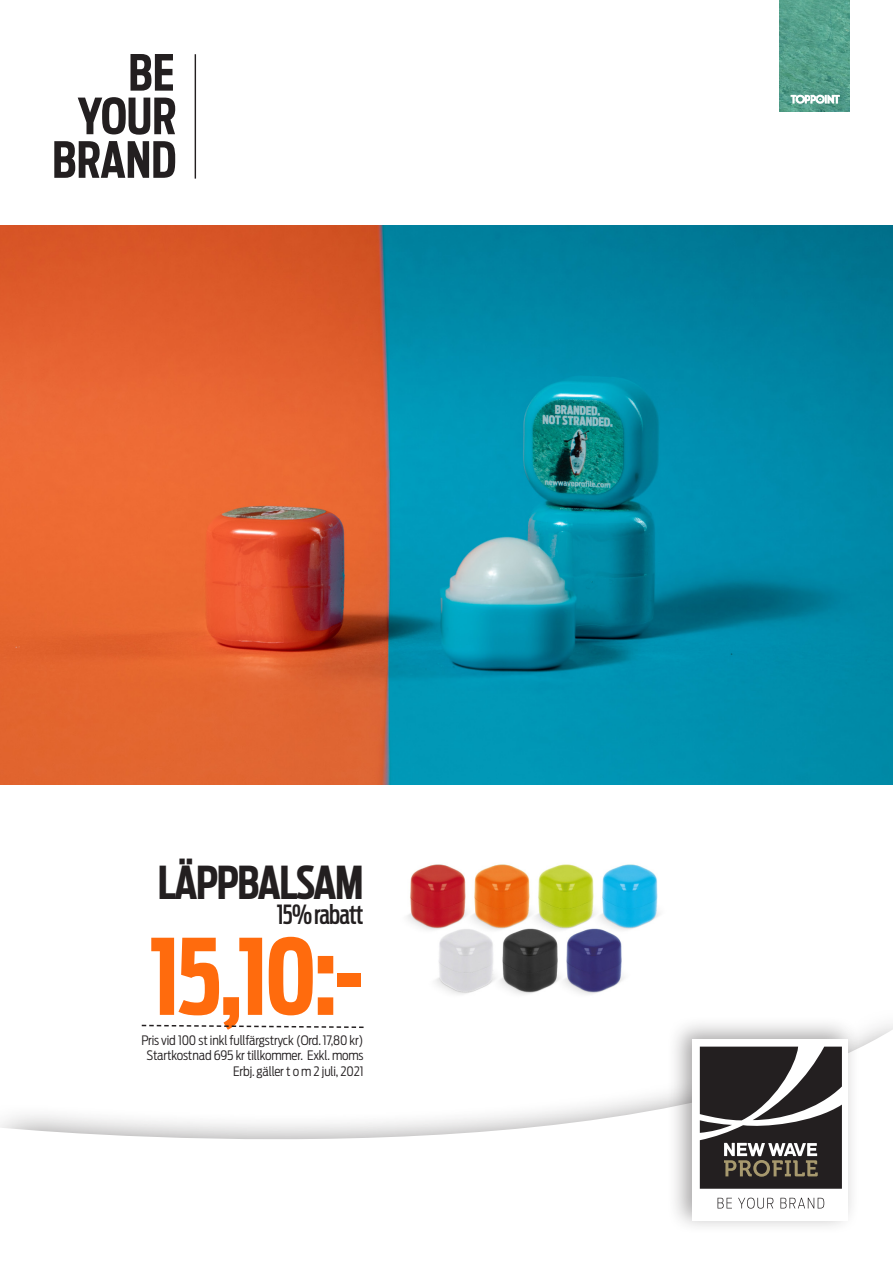
<style>
.page{position:relative;width:893px;height:1263px;background:#fff}
.page>*{position:absolute;margin:0;border:0;box-sizing:border-box;transform-origin:0 0}
.t1{font:700 104.1px "Antenna Extra Cond";color:#ff6b0d}
.t2{font:700 45px "Antenna Extra Cond";letter-spacing:-.03em;color:#231f20}
.t3{font:500 26.25px "Antenna Extra Cond";letter-spacing:-.03em;color:#231f20}
.t4{font:300 12.9px "Antenna Cond";letter-spacing:-.01em;color:#231f20}
</style>
<div class="page">
<svg style="left:54px;top:141px;width:121px;height:37px"></svg>
<svg style="left:78px;top:97px;width:97px;height:38px"></svg>
<svg style="left:130px;top:54px;width:43px;height:37px"></svg>
<hr style="left:195px;top:54px;width:1px;height:125px;background:#231f20">
<svg style="left:0;top:1028px;width:893px;height:111px"></svg>
<div style="left:667px;top:1015px;width:193px;height:219px;background:#231f20;opacity:.4"></div>
<div style="left:693px;top:1039px;width:155px;height:181px;background:#fff"></div>
<svg style="left:717px;top:1198px;width:15px;height:10px"></svg>
<svg style="left:738px;top:1198px;width:35px;height:10px"></svg>
<svg style="left:780px;top:1198px;width:44px;height:10px"></svg>
<svg style="left:700px;top:1046px;width:142px;height:143px;background:#4c4848"></svg>
<img style="left:407px;top:864px;width:253px;height:130px">
<img style="left:0;top:225px;width:893px;height:559px">
<img style="left:779px;top:0;width:71px;height:111px">
<svg style="left:140px;top:1024px;width:225px;height:5px"></svg>
<svg style="left:790px;top:95px;width:54px;height:9px"></svg>
<p class="t2" style="left:158px;top:856px;width:207px">LÄPPBALSAM</p>
<p class="t3" style="left:277px;top:900px;width:88px">15% rabatt</p>
<p class="t1" style="left:149px;top:917px;width:216px">15,10:-</p>
<p class="t4" style="left:141px;top:1032px;width:224px">Pris vid 100 st inkl fullfärgstryck (Ord. 17,80 kr)</p>
<p class="t4" style="left:147px;top:1048px;width:219px">Startkostnad 695 kr tillkommer. Exkl. moms</p>
<p class="t4" style="left:233px;top:1063px;width:132px">Erbj. gäller t o m 2 juli, 2021</p>
</div>
